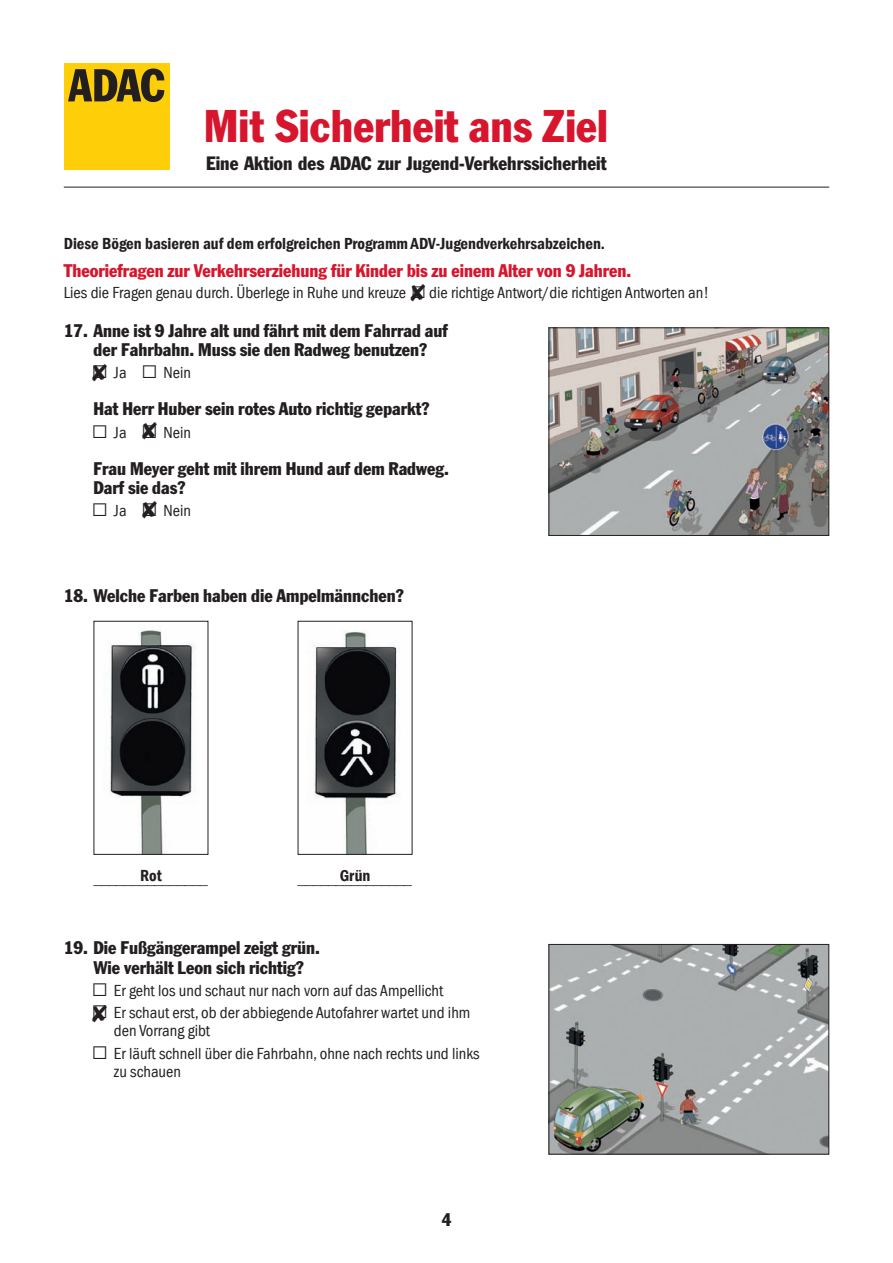
<style>
.page{position:relative;width:893px;height:1263px;background:#fff}
.page>*{position:absolute;margin:0;border:0;box-sizing:border-box;transform-origin:0 0}
.t1{font:45px "ADAC Franklin Gothic Pro";color:#d7162e}
.t2{font:19.05px "ADAC Franklin Gothic Pro";color:#231f20}
.t3{font:18px/19.5px "ADAC Franklin Gothic Pro";color:#231f20}
.t4{font:18px "ADAC Franklin Gothic Pro";color:#d7162e}
.t5{font:condensed 16.5px/22.2px "Franklin Gothic LT Com";color:#231f20}
.t6{font:16.5px "Franklin Gothic LT Com Dm Cn";color:#231f20}
.s1{font-family:"Berthold Pi BQ";font-stretch:normal}
.s2{font-family:"Berthold Pi BQ";font-stretch:normal;font-size:18px}
</style>
<div class="page">
<hr style="left:64px;top:187px;width:765px;height:1px;background:#231f20">
<div style="left:64px;top:64px;width:105px;height:106px;background:#fece08"></div>
<svg style="left:68px;top:69px;width:96px;height:33px"></svg>
<img style="left:551px;top:329px;width:276px;height:205px">
<div style="left:549px;top:327px;width:280px;height:209px;border:1px solid #231f20"></div>
<img style="left:109px;top:630px;width:85px;height:223px">
<div style="left:94px;top:621px;width:114px;height:234px;border:1px solid #231f20"></div>
<img style="left:313px;top:631px;width:87px;height:222px">
<div style="left:298px;top:621px;width:114px;height:234px;border:1px solid #231f20"></div>
<img style="left:551px;top:946px;width:276px;height:206px">
<div style="left:549px;top:944px;width:280px;height:210px;border:1px solid #231f20"></div>
<h1 class="t1" style="left:204px;top:99px;width:405px">Mit Sicherheit ans Ziel</h1>
<p class="t2" style="left:206px;top:152px;width:402px">Eine Aktion des ADAC zur Jugend-Verkehrssicherheit</p>
<p class="t6" style="left:64px;top:235px;width:543px">Diese Bögen basieren auf dem erfolgreichen Programm ADV-Jugendverkehrsabzeichen.</p>
<p class="t4" style="left:64px;top:260px;width:569px">Theoriefragen zur Verkehrserziehung für Kinder bis zu einem Alter von 9 Jahren.</p>
<p class="t5" style="left:64px;top:281px;width:647px">Lies die Fragen genau durch. Überlege in Ruhe und kreuze ✘<span class="s1">(</span> die richtige Antwort/die richtigen Antworten an!</p>
<p class="t3" style="left:64px;top:320px;width:386px;text-align:center">17. Anne ist 9 Jahre alt und fährt mit dem Fahrrad auf der Fahrbahn. Muss sie den Radweg benutzen?</p>
<p class="t5" style="left:94px;top:362px;width:99px"><span class="s2">(</span> Ja <span class="s2">(</span> Nein</p>
<p class="t3" style="left:94px;top:399px;width:337px">Hat Herr Huber sein rotes Auto richtig geparkt?</p>
<p class="t5" style="left:94px;top:421px;width:99px"><span class="s2">(</span> Ja <span class="s2">(</span> Nein</p>
<p class="t3" style="left:94px;top:458px;width:357px">Frau Meyer geht mit ihrem Hund auf dem Radweg.<br>Darf sie das?</p>
<p class="t5" style="left:94px;top:500px;width:99px"><span class="s2">(</span> Ja <span class="s2">(</span> Nein</p>
<p class="t3" style="left:64px;top:586px;width:342px">18. Welche Farben haben die Ampelmännchen?</p>
<p class="t6" style="left:140px;top:866px;width:23px">Rot</p>
<p class="t6" style="left:340px;top:866px;width:32px">Grün</p>
<p class="t5" style="left:94px;top:868px;width:116px">_______________</p>
<p class="t5" style="left:298px;top:868px;width:116px">_______________</p>
<p class="t3" style="left:94px;top:938px;width:228px;text-indent:-30px">19. Die Fußgängerampel zeigt grün.<br>Wie verhält Leon sich richtig?</p>
<p class="t5" style="left:94px;top:979px;width:378px"><span class="s2">(</span> Er geht los und schaut nur nach vorn auf das Ampellicht<br><span class="s2">(</span> Er schaut erst, ob der abbiegende Autofahrer wartet und ihm</p>
<p class="t5" style="left:94px;top:1020px;width:388px;text-indent:20px">den Vorrang gibt<br><span class="s2">(</span> Er läuft schnell über die Fahrbahn, ohne nach rechts und links</p>
<p class="t5" style="left:114px;top:1060px;width:69px">zu schauen</p>
<p class="t3" style="left:442px;top:1209px;width:11px">4</p>
</div>
